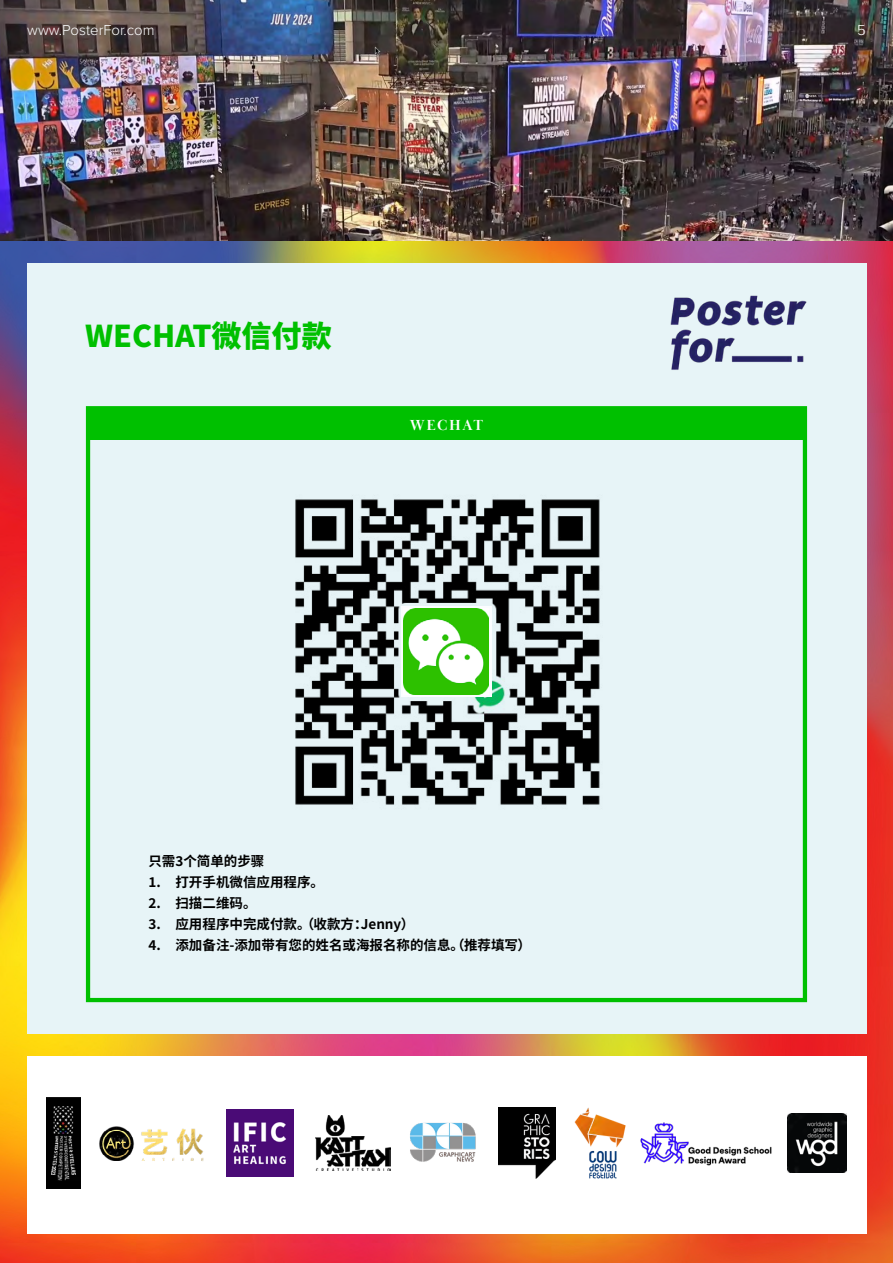
<style>
.page{position:relative;width:893px;height:1263px;background:#fff}
.page>*{position:absolute;margin:0;border:0;box-sizing:border-box;transform-origin:0 0}
.t1{font:800 30px "Source Han Sans CN";color:#00c000}
.t2{font:300 15px "Proxima Nova";color:#fff}
.t3{font:700 15px "Baskerville Display PT";letter-spacing:.11em;color:#fff}
.t4{font:700 13.5px "Source Han Sans CN";color:#000}
</style>
<div class="page">
<img style="left:0;top:240px;width:893px;height:1023px">
<div style="left:27px;top:264px;width:839px;height:770px;background:#e7f4f7"></div>
<div style="left:27px;top:1056px;width:839px;height:177px;background:#fff"></div>
<img style="left:295px;top:499px;width:305px;height:306px">
<div style="left:401px;top:607px;width:90px;height:90px;background:linear-gradient(to right,#fbfdff,#fbfdff)"></div>
<img style="left:403px;top:609px;width:86px;height:85px">
<div style="left:86px;top:406px;width:721px;height:596px;border:4px solid #00c000"></div>
<img style="left:0;top:0;width:893px;height:240px">
<div style="left:90px;top:410px;width:713px;height:30px;background:#00c000"></div>
<img style="left:670px;top:295px;width:137px;height:75px">
<img style="left:99px;top:1126px;width:105px;height:35px">
<img style="left:226px;top:1109px;width:68px;height:67px">
<img style="left:46px;top:1097px;width:34px;height:91px">
<img style="left:316px;top:1116px;width:74px;height:54px">
<img style="left:410px;top:1122px;width:66px;height:40px">
<img style="left:498px;top:1107px;width:57px;height:71px">
<img style="left:574px;top:1107px;width:52px;height:72px">
<img style="left:640px;top:1122px;width:132px;height:44px">
<img style="left:787px;top:1113px;width:60px;height:60px">
<p class="t2" style="left:27px;top:22px;width:129px">www.PosterFor.com</p>
<p class="t2" style="left:857px;top:22px;width:10px">5</p>
<h1 class="t1" style="left:85px;top:319px;width:248px">WECHAT微信付款</h1>
<p class="t3" style="left:410px;top:416px;width:75px">WECHAT</p>
<p class="t4" style="left:148px;top:853px;width:117px">只需3个简单的步骤</p>
<p class="t4" style="left:148px;top:874px;width:177px">1. 打开手机微信应用程序。</p>
<p class="t4" style="left:148px;top:895px;width:110px">2. 扫描二维码。</p>
<p class="t4" style="left:148px;top:916px;width:267px">3. 应用程序中完成付款。（收款方：Jenny）</p>
<p class="t4" style="left:148px;top:937px;width:384px">4. 添加备注-添加带有您的姓名或海报名称的信息。（推荐填写）</p>
</div>
